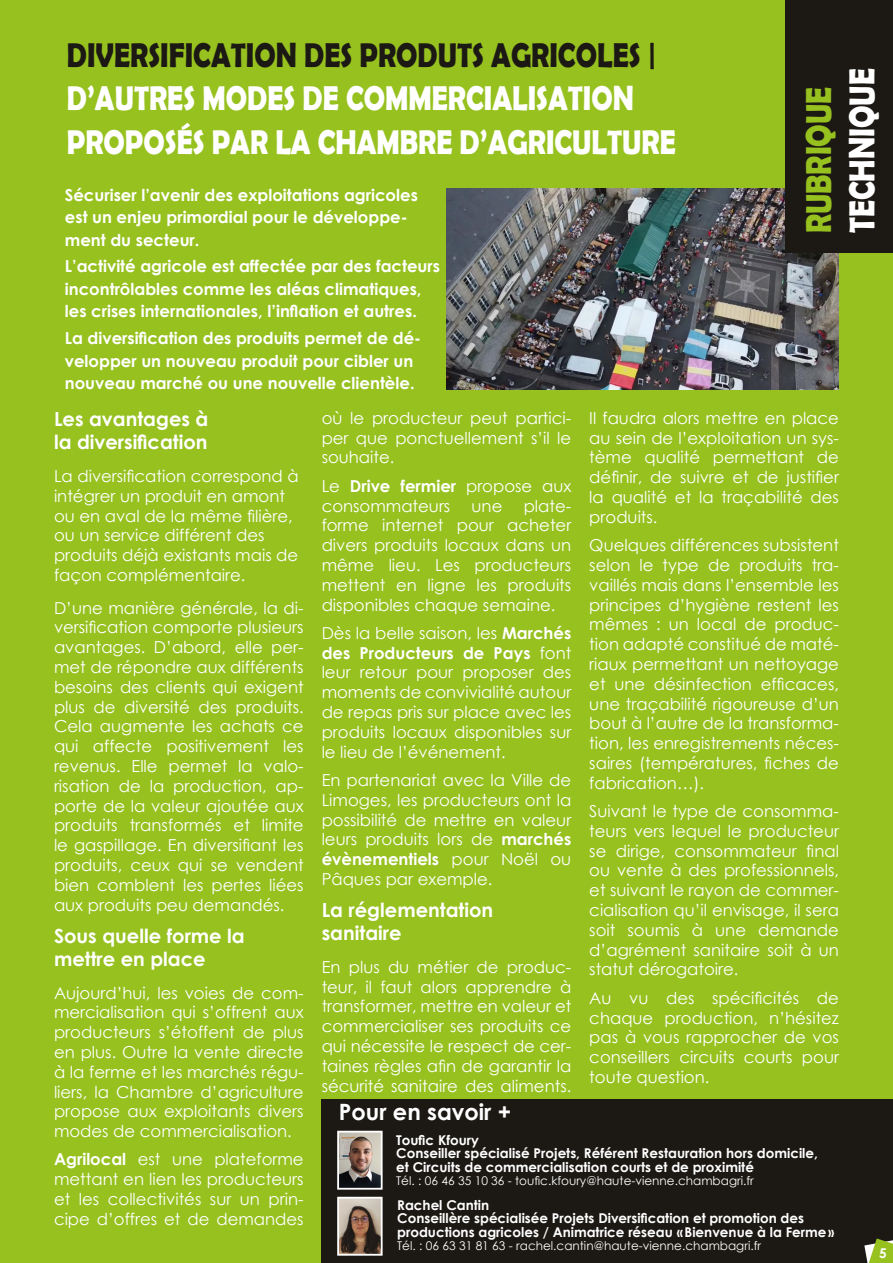
<style>
.page{position:relative;width:893px;height:1263px;background:#96c11f}
.page>*{position:absolute;margin:0;border:0;box-sizing:border-box;transform-origin:0 0}
.t1{font:700 36.3px/43.5px "Berlin Sans FB Demi";color:#fff;scale:.83 1}
.t2{font:700 34.5px/43.5px "Berlin Sans FB Demi";color:#fff;scale:.83 1}
.t3{font:700 22.5px "Century Gothic";color:#fff}
.t4{font:700 19.5px/23.4px "Century Gothic";color:#fff}
.t5{font:16.5px/19.8px "Century Gothic";color:#fff;text-align:justify}
.t6{font:700 16.5px/22.5px "Century Gothic";color:#fff}
.t7{font:700 13.5px/13.5px "Century Gothic";color:#fff}
.t8{font:12px "Century Gothic";color:#fff}
.s1{color:#1c1914}
.s2{color:#96c11f}
.s3{font-weight:700}
</style>
<div class="page">
<img style="left:446px;top:188px;width:393px;height:201px">
<div style="left:322px;top:1099px;width:571px;height:164px;background:#1c1914"></div>
<img style="left:340px;top:1134px;width:40px;height:53px">
<div style="left:337px;top:1131px;width:46px;height:59px;border:2px solid #fff"></div>
<img style="left:340px;top:1200px;width:40px;height:53px">
<div style="left:337px;top:1197px;width:46px;height:59px;border:2px solid #fff"></div>
<svg style="left:864px;top:1238px;width:29px;height:25px"></svg>
<div style="left:786px;top:0;width:107px;height:252px;background:#1c1914"></div>
<p class="t2" style="left:67px;top:32px;width:735px"><span class="s1">DIVERSIFICATION DES PRODUTS AGRICOLES |<br></span>D’AUTRES MODES DE COMMERCIALISATION<br>PROPOSÉS PAR LA CHAMBRE D’AGRICULTURE</p>
<p class="t6" style="left:65px;top:183px;width:355px">Sécuriser l’avenir des exploitations agricoles est un enjeu primordial pour le développe&shy;ment du secteur.</p>
<p class="t6" style="left:65px;top:254px;width:377px">L’activité agricole est affectée par des facteurs incontrôlables comme les aléas climatiques, les crises internationales, l’inflation et autres.</p>
<p class="t6" style="left:65px;top:326px;width:358px">La diversification des produits permet de dé&shy;velopper un nouveau produit pour cibler un nouveau marché ou une nouvelle clientèle.</p>
<p class="t1" style="left:796px;top:233px;width:200px;rotate:-90deg"><span class="s2">RUBRIQUE<br></span>TECHNIQUE</p>
<p class="t4" style="left:54px;top:406px;width:156px">Les avantages à la diversification</p>
<p class="t5" style="left:54px;top:466px;width:246px;text-align:left">La diversification correspond à intégrer un produit en amont ou en aval de la même filière, ou un service différent des produits déjà existants mais de façon complémentaire.</p>
<p class="t5" style="left:54px;top:597px;width:251px">D’une manière générale, la di&shy;versification comporte plusieurs avantages. D’abord, elle per&shy;met de répondre aux différents besoins des clients qui exigent plus de diversité des produits.<br>Cela augmente les achats ce qui affecte positivement les revenus. Elle permet la valo&shy;risation de la production, ap&shy;porte de la valeur ajoutée aux produits transformés et limite le gaspillage. En diversifiant les produits, ceux qui se vendent bien comblent les pertes liées aux produits peu demandés.</p>
<p class="t4" style="left:54px;top:923px;width:192px">Sous quelle forme la mettre en place</p>
<p class="t5" style="left:54px;top:982px;width:251px">Aujourd’hui, les voies de com&shy;mercialisation qui s’offrent aux producteurs s’étoffent de plus en plus. Outre la vente directe à la ferme et les marchés régu&shy;liers, la Chambre d’agriculture propose aux exploitants divers modes de commercialisation.</p>
<p class="t5" style="left:54px;top:1149px;width:251px"><span class="s3">Agrilocal</span> est une plateforme mettant en lien les producteurs et les collectivités sur un prin&shy;cipe d’offres et de demandes</p>
<p class="t5" style="left:322px;top:408px;width:251px">où le producteur peut partici&shy;per que ponctuellement s’il le souhaite.</p>
<p class="t5" style="left:322px;top:476px;width:251px">Le <span class="s3">Drive fermier</span> propose aux consommateurs</p>
<p class="t5" style="left:322px;top:495px;width:251px;text-indent:202px">plate&shy;forme internet pour acheter divers produits locaux dans un même lieu. Les producteurs mettent en ligne les produits disponibles chaque semaine.</p>
<p class="t5" style="left:322px;top:623px;width:251px">Dès la belle saison, les <span class="s3">Marchés des Producteurs de Pays</span> font leur retour pour proposer des moments de convivialité autour de repas pris sur place avec les produits locaux disponibles sur le lieu de l’événement.</p>
<p class="t5" style="left:322px;top:770px;width:251px">En partenariat avec la Ville de Limoges, les producteurs ont la possibilité de mettre en valeur leurs produits lors de <span class="s3">marchés évènementiels</span> pour Noël ou Pâques par exemple.</p>
<p class="t4" style="left:322px;top:897px;width:173px">La réglementation sanitaire</p>
<p class="t5" style="left:322px;top:957px;width:251px">En plus du métier de produc&shy;teur, il faut alors apprendre à transformer, mettre en valeur et commercialiser ses produits ce qui nécessite le respect de cer&shy;taines règles afin de garantir la sécurité sanitaire des aliments.</p>
<p class="t5" style="left:472px;top:495px;width:32px">une</p>
<p class="t5" style="left:589px;top:408px;width:251px">Il faudra alors mettre en place au sein de l’exploitation un sys&shy;tème qualité permettant de définir, de suivre et de justifier la qualité et la traçabilité des produits.</p>
<p class="t5" style="left:589px;top:535px;width:251px">Quelques différences subsistent selon le type de produits tra&shy;vaillés mais dans l’ensemble les principes d’hygiène restent les mêmes : un local de produc&shy;tion adapté constitué de maté&shy;riaux permettant un nettoyage et une désinfection efficaces, une traçabilité rigoureuse d’un bout à l’autre de la transforma&shy;tion, les enregistrements néces&shy;saires (températures, fiches de fabrication…).</p>
<p class="t5" style="left:589px;top:801px;width:251px">Suivant le type de consomma&shy;teurs vers lequel le producteur se dirige, consommateur final ou vente à des professionnels, et suivant le rayon de commer&shy;cialisation qu’il envisage, il sera soit soumis à une demande d’agrément sanitaire soit à un statut dérogatoire.</p>
<p class="t5" style="left:589px;top:988px;width:251px">Au vu des spécificités de chaque production, n’hésitez pas à vous rapprocher de vos conseillers circuits courts pour toute question.</p>
<p class="t3" style="left:339px;top:1094px;width:174px">Pour en savoir +</p>
<p class="t7" style="left:396px;top:1132px;width:423px">Toufic Kfoury<br>Conseiller spécialisé Projets, Référent Restauration hors domicile, et Circuits de commercialisation courts et de proximité</p>
<p class="t8" style="left:396px;top:1172px;width:359px">Tél. : 06 46 35 10 36 - toufic.kfoury@haute-vienne.chambagri.fr</p>
<p class="t7" style="left:397px;top:1198px;width:439px">Rachel Cantin<br>Conseillère spécialisée Projets Diversification et promotion des productions agricoles / Animatrice réseau «Bienvenue à la Ferme»</p>
<p class="t8" style="left:397px;top:1238px;width:365px">Tél. : 06 63 31 81 63 - rachel.cantin@haute-vienne.chambagri.fr</p>
<p class="t7" style="left:879px;top:1246px;width:9px">3</p>
<p class="t7" style="left:879px;top:1246px;width:9px">5</p>
</div>
